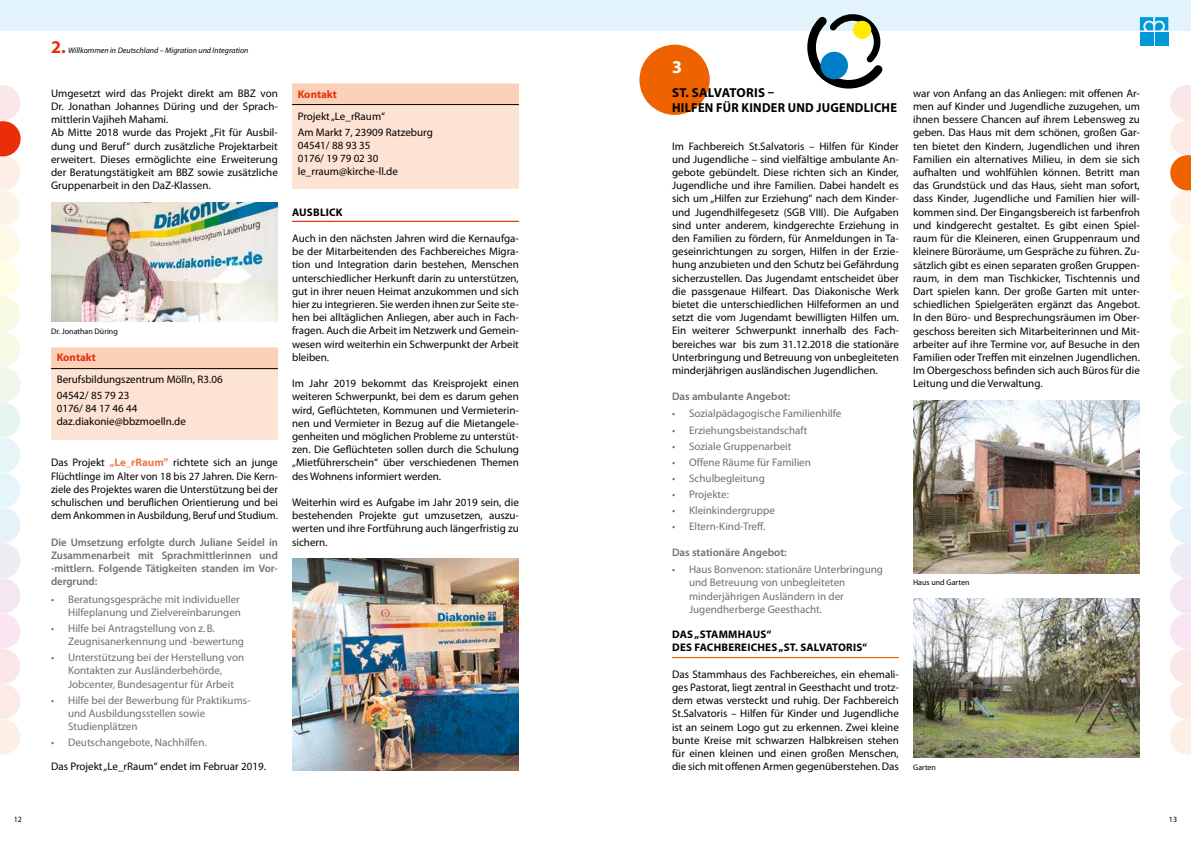
<style>
.page{position:relative;width:1191px;height:842px;background:#fff}
.page>*{position:absolute;margin:0;border:0;box-sizing:border-box;transform-origin:0 0}
.t1{font:700 18px "Myriad";color:#e92e09}
.t2{font:700 18px "Myriad";color:#fff}
.t3{font:700 13px/15.6px "Myriad Pro";letter-spacing:.02em;color:#000}
.t4{font:11px/13.2px "Myriad Pro";color:#000;text-align:justify}
.t5{font:11px/13.2px "Myriad Pro";color:#6f7070}
.t6{font:600 11px/13.2px "Myriad Pro";color:#6f7070;text-align:justify}
.t7{font:700 11px/13.2px "Myriad Pro";letter-spacing:.02em;color:#000}
.t8{font:700 11px "Myriad Pro";color:#e92e09}
.t9{font:italic 8px "Myriad";color:#000}
.t10{font:8px "Myriad Pro";color:#000}
.t11{font:8px "Myriad";color:#000}
.s1{font-weight:700;color:#f07649}
</style>
<div class="page">
<img style="left:51px;top:202px;width:227px;height:120px">
<img style="left:292px;top:559px;width:227px;height:211px">
<img style="left:913px;top:598px;width:227px;height:159px">
<img style="left:913px;top:400px;width:227px;height:173px">
<div style="left:51px;top:348px;width:227px;height:92px;background:#fde3d3"></div>
<div style="left:292px;top:84px;width:227px;height:105px;background:#fde3d3"></div>
<div style="left:51px;top:348px;width:227px;height:21px;background:#fbd0b8"></div>
<div style="left:292px;top:84px;width:227px;height:21px;background:#fbd0b8"></div>
<hr style="left:51px;top:368px;width:227px;height:1px;background:#000">
<hr style="left:292px;top:104px;width:227px;height:1px;background:#000">
<div style="left:597px;top:0;width:594px;height:30px;background:#e2f3fc"></div>
<div style="left:0;top:0;width:597px;height:30px;background:#e2f3fc"></div>
<div style="left:1140px;top:32px;width:13px;height:13px;background:#0098d7"></div>
<div style="left:1155px;top:32px;width:13px;height:13px;background:#0098d7"></div>
<svg style="left:1140px;top:17px;width:28px;height:13px"></svg>
<svg style="left:0;top:85px;width:21px;height:669px"></svg>
<hr style="left:292px;top:221px;width:227px;height:1px;background:#e92e09">
<div style="left:639px;top:45px;width:70px;height:70px;background:#ee6300;border-radius:50%"></div>
<svg style="left:1170px;top:85px;width:21px;height:669px"></svg>
<svg style="left:803px;top:14px;width:87px;height:75px"></svg>
<div style="left:853px;top:21px;width:18px;height:18px;background:#ffed00;border-radius:50%"></div>
<hr style="left:672px;top:657px;width:227px;height:1px;background:#ee6300">
<h1 class="t1" style="left:51px;top:38px;width:16px">2.</h1>
<p class="t9" style="left:68px;top:47px;width:182px">Willkommen in Deutschland – Migration und Integration</p>
<p class="t4" style="left:51px;top:86px;width:228px;text-align:left">Umgesetzt wird das Projekt direkt am BBZ von Dr. Jonathan Johannes Düring und der Sprach&shy;mittlerin Vajiheh Mahami.<br>Ab Mitte 2018 wurde das Projekt „Fit für Ausbil&shy;dung und Beruf“ durch zusätzliche Projektarbeit erweitert. Dieses ermöglichte eine Erweiterung der Beratungstätigkeit am BBZ sowie zusätzliche Gruppenarbeit in den DaZ-Klassen.</p>
<p class="t10" style="left:51px;top:326px;width:68px">Dr. Jonathan Düring</p>
<p class="t8" style="left:57px;top:350px;width:41px">Kontakt</p>
<p class="t4" style="left:57px;top:371px;width:167px;line-height:16px">Berufsbildungszentrum Mölln, R3.06<br>04542/ 85 79 23</p>
<p class="t4" style="left:57px;top:402px;width:131px">0176/ 84 17 46 44 daz.diakonie@bbzmoelln.de</p>
<p class="t4" style="left:51px;top:456px;width:228px">Das Projekt <span class="s1">„Le_rRaum”</span> richtete sich an junge Flüchtlinge im Alter von 18 bis 27 Jahren. Die Kern&shy;ziele des Projektes waren die Unterstützung bei der schulischen und beruflichen Orientierung und bei dem Ankommen in Ausbildung, Beruf und Studium.</p>
<p class="t6" style="left:51px;top:535px;width:228px">Die Umsetzung erfolgte durch Juliane Seidel in Zusammenarbeit mit Sprachmittlerinnen und -mittlern. Folgende Tätigkeiten standen im Vor&shy;dergrund:</p>
<p class="t5" style="left:51px;top:592px;width:191px;text-align:right">• Beratungsgespräche mit individueller<br>Hilfeplanung und Zielvereinbarungen</p>
<p class="t5" style="left:68px;top:621px;width:177px;text-indent:-17px">• Hilfe bei Antragstellung von z.B.<br>Zeugnisanerkennung und -bewertung</p>
<p class="t5" style="left:68px;top:651px;width:178px;text-indent:-17px">• Unterstützung bei der Herstellung von<br>Kontakten zur Ausländerbehörde,<br>Jobcenter, Bundesagentur für Arbeit</p>
<p class="t5" style="left:68px;top:693px;width:184px;text-indent:-17px">• Hilfe bei der Bewerbung für Praktikums&shy;und Ausbildungsstellen sowie<br>Studienplätzen</p>
<p class="t5" style="left:51px;top:736px;width:157px">• Deutschangebote, Nachhilfen.</p>
<p class="t4" style="left:51px;top:760px;width:216px">Das Projekt „Le_rRaum“ endet im Februar 2019.</p>
<p class="t8" style="left:298px;top:87px;width:41px">Kontakt</p>
<p class="t4" style="left:298px;top:108px;width:137px;line-height:16px">Projekt „Le_rRaum“<br>Am Markt 7, 23909 Ratzeburg</p>
<p class="t4" style="left:298px;top:138px;width:102px;text-align:left">04541/ 88 93 35<br>0176/ 19 79 02 30 le_rraum@kirche-ll.de</p>
<p class="t7" style="left:292px;top:205px;width:52px">AUSBLICK</p>
<p class="t4" style="left:292px;top:232px;width:228px">Auch in den nächsten Jahren wird die Kernaufga&shy;be der Mitarbeitenden des Fachbereiches Migra&shy;tion und Integration darin bestehen, Menschen unterschiedlicher Herkunft darin zu unterstützen, gut in ihrer neuen Heimat anzukommen und sich hier zu integrieren. Sie werden ihnen zur Seite ste&shy;hen bei alltäglichen Anliegen, aber auch in Fach&shy;fragen. Auch die Arbeit im Netzwerk und Gemein&shy;wesen wird weiterhin ein Schwerpunkt der Arbeit bleiben.</p>
<p class="t4" style="left:292px;top:377px;width:228px">Im Jahr 2019 bekommt das Kreisprojekt einen weiteren Schwerpunkt, bei dem es darum gehen wird, Geflüchteten, Kommunen und Vermieterin&shy;nen und Vermieter in Bezug auf die Mietangele&shy;genheiten und möglichen Probleme zu unterstüt&shy;zen. Die Geflüchteten sollen durch die Schulung „Mietführerschein“ über verschiedenen Themen des Wohnens informiert werden.</p>
<p class="t4" style="left:292px;top:496px;width:228px">Weiterhin wird es Aufgabe im Jahr 2019 sein, die bestehenden Projekte gut umzusetzen, auszu&shy;werten und ihre Fortführung auch längerfristig zu sichern.</p>
<h1 class="t2" style="left:672px;top:58px;width:11px">3</h1>
<p class="t3" style="left:672px;top:84px;width:226px">ST. SALVATORIS –<br>HILFEN FÜR KINDER UND JUGENDLICHE</p>
<p class="t4" style="left:672px;top:139px;width:228px">Im Fachbereich St.Salvatoris – Hilfen für Kinder und Jugendliche – sind vielfältige ambulante An&shy;gebote gebündelt. Diese richten sich an Kinder, Jugendliche und ihre Familien. Dabei handelt es sich um „Hilfen zur Erziehung“ nach dem Kinder&shy;und Jugendhilfegesetz (SGB VIII). Die Aufgaben sind unter anderem, kindgerechte Erziehung in den Familien zu fördern, für Anmeldungen in Ta&shy;geseinrichtungen zu sorgen, Hilfen in der Erzie&shy;hung anzubieten und den Schutz bei Gefährdung sicherzustellen. Das Jugendamt entscheidet über die passgenaue Hilfeart. Das Diakonische Werk bietet die unterschiedlichen Hilfeformen an und setzt die vom Jugendamt bewilligten Hilfen um.<br>Ein weiterer Schwerpunkt innerhalb des Fach&shy;bereiches war bis zum 31.12.2018 die stationäre Unterbringung und Betreuung von unbegleiteten minderjährigen ausländischen Jugendlichen.</p>
<p class="t6" style="left:672px;top:389px;width:120px">Das ambulante Angebot:</p>
<p class="t5" style="left:672px;top:407px;width:171px">• Sozialpädagogische Familienhilfe</p>
<p class="t5" style="left:672px;top:423px;width:137px">• Erziehungsbeistandschaft</p>
<p class="t5" style="left:672px;top:439px;width:121px">• Soziale Gruppenarbeit</p>
<p class="t5" style="left:672px;top:455px;width:140px">• Offene Räume für Familien</p>
<p class="t5" style="left:672px;top:471px;width:94px">• Schulbegleitung</p>
<p class="t5" style="left:672px;top:487px;width:58px">• Projekte:</p>
<p class="t5" style="left:672px;top:503px;width:104px">• Kleinkindergruppe</p>
<p class="t5" style="left:672px;top:519px;width:95px">• Eltern-Kind-Treff.</p>
<p class="t6" style="left:672px;top:545px;width:116px">Das stationäre Angebot:</p>
<p class="t5" style="left:689px;top:563px;width:195px;text-indent:-17px">• Haus Bonvenon: stationäre Unterbringung und Betreuung von unbegleiteten minderjährigen Ausländern in der Jugendherberge Geesthacht.</p>
<p class="t7" style="left:672px;top:627px;width:197px">DAS „STAMMHAUS“<br>DES FACHBEREICHES „ST. SALVATORIS“</p>
<p class="t4" style="left:672px;top:667px;width:228px">Das Stammhaus des Fachbereiches, ein ehemali&shy;ges Pastorat, liegt zentral in Geesthacht und trotz&shy;dem etwas versteckt und ruhig. Der Fachbereich St.Salvatoris – Hilfen für Kinder und Jugendliche ist an seinem Logo gut zu erkennen. Zwei kleine bunte Kreise mit schwarzen Halbkreisen stehen für einen kleinen und einen großen Menschen, die sich mit offenen Armen gegenüberstehen. Das</p>
<p class="t4" style="left:913px;top:86px;width:228px">war von Anfang an das Anliegen: mit offenen Ar&shy;men auf Kinder und Jugendliche zuzugehen, um ihnen bessere Chancen auf ihrem Lebensweg zu geben. Das Haus mit dem schönen, großen Gar&shy;ten bietet den Kindern, Jugendlichen und ihren Familien ein alternatives Milieu, in dem sie sich aufhalten und wohlfühlen können. Betritt man das Grundstück und das Haus, sieht man sofort, dass Kinder, Jugendliche und Familien hier will&shy;kommen sind. Der Eingangsbereich ist farbenfroh und kindgerecht gestaltet. Es gibt einen Spiel&shy;raum für die Kleineren, einen Gruppenraum und kleinere Büroräume, um Gespräche zu führen. Zu&shy;sätzlich gibt es einen separaten großen Gruppen&shy;raum, in dem man Tischkicker, Tischtennis und Dart spielen kann. Der große Garten mit unter&shy;schiedlichen Spielgeräten ergänzt das Angebot.<br>In den Büro- und Besprechungsräumen im Ober&shy;geschoss bereiten sich Mitarbeiterinnen und Mit&shy;arbeiter auf ihre Termine vor, auf Besuche in den Familien oder Treffen mit einzelnen Jugendlichen.<br>Im Obergeschoss befinden sich auch Büros für die Leitung und die Verwaltung.</p>
<p class="t10" style="left:913px;top:578px;width:58px">Haus und Garten</p>
<p class="t10" style="left:913px;top:762px;width:24px">Garten</p>
<p class="t11" style="left:14px;top:816px;width:10px">12</p>
<p class="t11" style="left:1168px;top:816px;width:10px">13</p>
</div>
